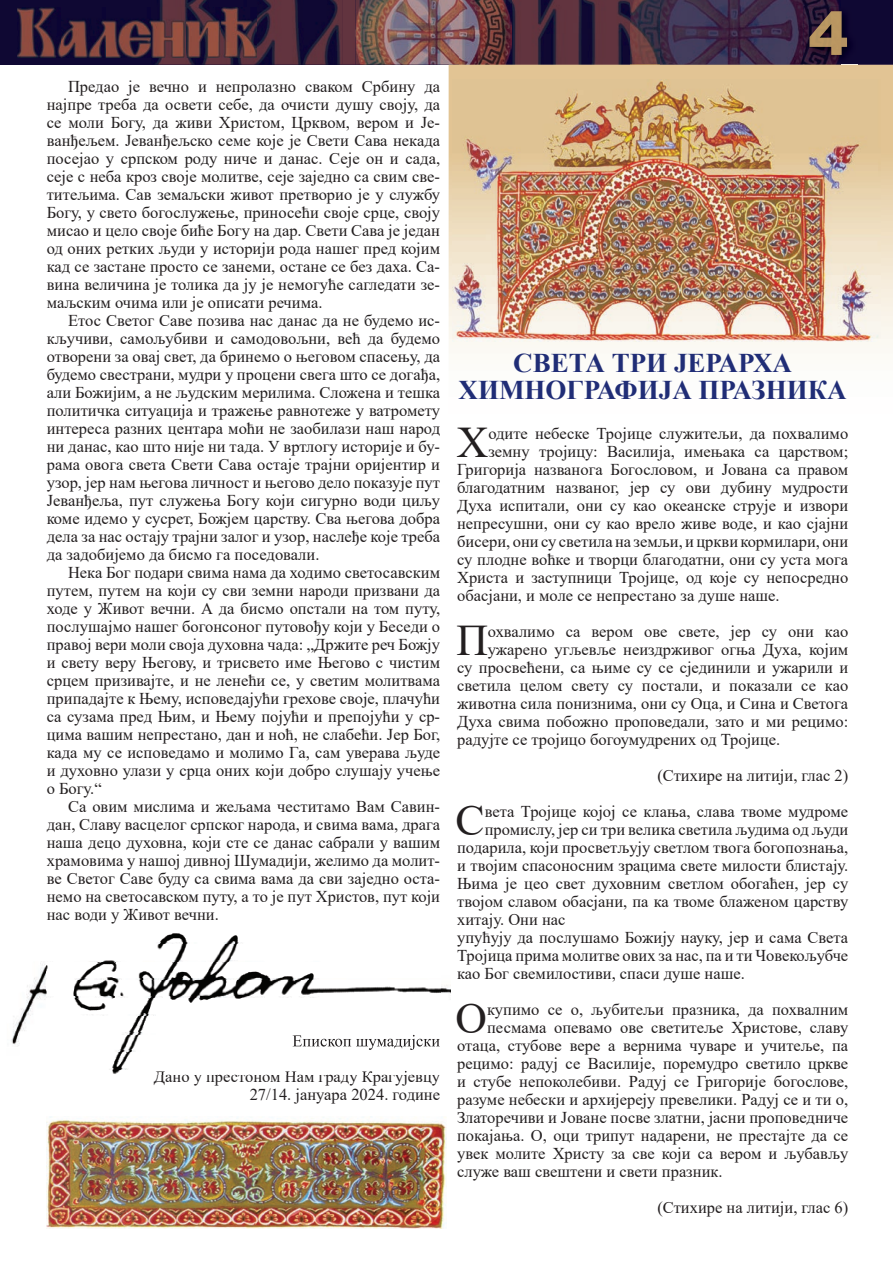
<style>
.page{position:relative;width:893px;height:1263px;background:#fff}
.page>*{position:absolute;margin:0;border:0;box-sizing:border-box;transform-origin:0 0}
.t1{font:43.65px "Times New Roman";color:#231f20}
.t2{font:700 27px/27px "Times New Roman";color:#202d76;text-align:center}
.t3{font:16.5px/18px "Times New Roman";color:#231f20;text-align:justify}
</style>
<div class="page">
<div style="left:0;top:0;width:893px;height:65px;background:#0f0833"></div>
<img style="left:391px;top:0;width:448px;height:65px">
<img style="left:152px;top:0;width:239px;height:65px">
<img style="left:17px;top:7px;width:240px;height:50px">
<img style="left:803px;top:6px;width:54px;height:59px">
<img style="left:841px;top:11px;width:6px;height:44px">
<img style="left:809px;top:11px;width:32px;height:44px">
<svg style="left:630px;top:65px;width:29px;height:1px"></svg>
<img style="left:803px;top:65px;width:38px;height:1px">
<img style="left:11px;top:942px;width:440px;height:129px">
<img style="left:160px;top:933px;width:78px;height:9px">
<img style="left:47px;top:945px;width:393px;height:15px">
<img style="left:47px;top:963px;width:393px;height:15px">
<img style="left:47px;top:981px;width:393px;height:15px">
<img style="left:47px;top:999px;width:393px;height:15px">
<img style="left:47px;top:1017px;width:393px;height:15px">
<img style="left:47px;top:1035px;width:246px;height:15px">
<img style="left:47px;top:1053px;width:393px;height:15px">
<img style="left:112px;top:1071px;width:8px;height:3px">
<img style="left:293px;top:1035px;width:147px;height:15px">
<img style="left:156px;top:1071px;width:251px;height:3px">
<img style="left:47px;top:1116px;width:399px;height:113px">
<img style="left:452px;top:79px;width:428px;height:263px">
<p class="t3" style="left:47px;top:77px;width:395px;text-indent:21px">Предао је вечно и непролазно сваком Србину да најпре треба да освети себе, да очисти душу своју, да се моли Богу, да живи Христом, Црквом, вером и Је&shy;ванђељем. Јеванђељско семе које је Свети Сава некада посејао у српском роду ниче и данас. Сеје он и сада, сеје с неба кроз своје молитве, сеје заједно са свим све&shy;титељима. Сав земаљски живот претворио је у службу Богу, у свето богослужење, приносећи своје срце, своју мисао и цело своје биће Богу на дар. Свети Сава је један од оних ретких људи у историји рода нашег пред којим кад се застане просто се занеми, остане се без даха. Са&shy;вина величина је толика да ју је немогуће сагледати зе&shy;маљским очима или је описати речима.</p>
<p class="t3" style="left:47px;top:311px;width:395px;text-indent:21px">Етос Светог Саве позива нас данас да не будемо ис&shy;кључиви, самољубиви и самодовољни, већ да будемо отворени за овај свет, да бринемо о његовом спасењу, да будемо свестрани, мудри у процени свега што се догађа, али Божијим, а не људским мерилима. Сложена и тешка политичка ситуација и тражење равнотеже у ватромету интереса разних центара моћи не заобилази наш народ ни данас, као што није ни тада. У вртлогу историје и бу&shy;рама овога света Свети Сава остаје трајни оријентир и узор, јер нам његова личност и његово дело показује пут Јеванђеља, пут служења Богу који сигурно води циљу коме идемо у сусрет, Божјем царству. Сва његова добра дела за нас остају трајни залог и узор, наслеђе које треба да задобијемо да бисмо га поседовали.</p>
<p class="t3" style="left:47px;top:563px;width:395px;text-indent:21px">Нека Бог подари свима нама да ходимо светосавским путем, путем на који су сви земни народи призвани да ходе у Живот вечни. А да бисмо опстали на том путу, послушајмо нашег богонсоног путовођу који у Беседи о правој вери моли своја духовна чада: „Држите реч Божју и свету веру Његову, и трисвето име Његово с чистим срцем призивајте, и не ленећи се, у светим молитвама припадајте к Њему, исповедајући грехове своје, плачући са сузама пред Њим, и Њему појући и препојући у ср&shy;цима вашим непрестано, дан и ноћ, не слабећи. Јер Бог, када му се исповедамо и молимо Га, сам уверава људе и духовно улази у срца оних који добро слушају учење о Богу.“</p>
<p class="t3" style="left:47px;top:797px;width:395px;text-indent:21px">Са овим мислима и жељама честитамо Вам Савин&shy;дан, Славу васцелог српског народа, и свима вама, драга наша децо духовна, који сте се данас сабрали у вашим храмовима у нашој дивној Шумадији, желимо да молит&shy;ве Светог Саве буду са свима вама да сви заједно оста&shy;немо на светосавском путу, а то је пут Христов, пут који нас води у Живот вечни.</p>
<p class="t3" style="left:154px;top:1067px;width:288px;text-align:right">Дано у престоном Нам граду Крагујевцу<br>27/14. јануара 2024. године</p>
<h2 class="t2" style="left:459px;top:349px;width:390px">СВЕТА ТРИ ЈЕРАРХА<br>ХИМНОГРАФИЈА ПРАЗНИКА</h2>
<h1 class="t1" style="left:457px;top:411px;width:33px">Х</h1>
<p class="t3" style="left:488px;top:424px;width:361px">одите небеске Тројице служитељи, да похвалимо</p>
<p class="t3" style="left:488px;top:442px;width:361px">земну тројицу: Василија, имењака са царством;</p>
<p class="t3" style="left:457px;top:460px;width:393px">Григорија названога Богословом, и Јована са правом</p>
<p class="t3" style="left:457px;top:478px;width:393px">благодатним названог, јер су ови дубину мудрости</p>
<p class="t3" style="left:457px;top:496px;width:393px">Духа испитали, они су као океанске струје и извори</p>
<p class="t3" style="left:457px;top:514px;width:393px">непресушни, они су као врело живе воде, и као сјајни</p>
<p class="t3" style="left:457px;top:532px;width:393px">бисери, они су светила на земљи, и цркви кормилари, они</p>
<p class="t3" style="left:457px;top:550px;width:393px">су плодне воћке и творци благодатни, они су уста мога</p>
<p class="t3" style="left:457px;top:568px;width:393px">Христа и заступници Тројице, од које су непосредно</p>
<p class="t3" style="left:457px;top:586px;width:324px">обасјани, и моле се непрестано за душе наше.</p>
<h1 class="t1" style="left:456px;top:609px;width:33px">П</h1>
<p class="t3" style="left:488px;top:622px;width:362px">охвалимо са вером ове свете, јер су они као</p>
<p class="t3" style="left:488px;top:640px;width:362px">ужарено угљевље неиздрживог огња Духа, којим</p>
<p class="t3" style="left:457px;top:658px;width:393px">су просвећени, са њиме су се сјединили и ужарили и</p>
<p class="t3" style="left:457px;top:676px;width:393px">светила целом свету су постали, и показали се као</p>
<p class="t3" style="left:457px;top:694px;width:393px">животна сила понизнима, они су Оца, и Сина и Светога</p>
<p class="t3" style="left:457px;top:712px;width:393px">Духа свима побожно проповедали, зато и ми рецимо:</p>
<p class="t3" style="left:457px;top:730px;width:325px">радујте се тројицо богоумудрених од Тројице.</p>
<p class="t3" style="left:657px;top:766px;width:192px">(Стихире на литији, глас 2)</p>
<h1 class="t1" style="left:456px;top:789px;width:31px">С</h1>
<p class="t3" style="left:485px;top:802px;width:365px">вета Тројице којој се клања, слава твоме мудроме</p>
<p class="t3" style="left:485px;top:820px;width:365px">промислу, јер си три велика светила људима од људи</p>
<p class="t3" style="left:457px;top:838px;width:393px">подарила, који просветљују светлом твога богопознања,</p>
<p class="t3" style="left:457px;top:856px;width:393px">и твојим спасоносним зрацима свете милости блистају.</p>
<p class="t3" style="left:457px;top:874px;width:393px">Њима је цео свет духовним светлом обогаћен, јер су</p>
<p class="t3" style="left:457px;top:892px;width:393px">твојом славом обасјани, па ка твоме блаженом царству</p>
<p class="t3" style="left:457px;top:910px;width:110px">хитају. Они нас</p>
<p class="t3" style="left:457px;top:928px;width:393px">упућују да послушамо Божију науку, јер и сама Света</p>
<p class="t3" style="left:457px;top:946px;width:393px">Тројица прима молитве ових за нас, па и ти Човекољубче</p>
<p class="t3" style="left:457px;top:964px;width:289px">као Бог свемилостиви, спаси душе наше.</p>
<h1 class="t1" style="left:456px;top:987px;width:33px">О</h1>
<p class="t3" style="left:487px;top:1000px;width:363px">купимо се о, љубитељи празника, да похвалним</p>
<p class="t3" style="left:487px;top:1018px;width:363px">песмама опевамо ове светитеље Христове, славу</p>
<p class="t3" style="left:457px;top:1036px;width:393px">отаца, стубове вере а вернима чуваре и учитеље, па</p>
<p class="t3" style="left:457px;top:1054px;width:393px">рецимо: радуј се Василије, поремудро светило цркве</p>
<p class="t3" style="left:457px;top:1072px;width:393px">и стубе непоколебиви. Радуј се Григорије богослове,</p>
<p class="t3" style="left:457px;top:1090px;width:393px">разуме небески и архијереју превелики. Радуј се и ти о,</p>
<p class="t3" style="left:457px;top:1108px;width:393px">Златоречиви и Јоване посве златни, јасни проповедниче</p>
<p class="t3" style="left:457px;top:1126px;width:393px">покајања. О, оци трипут надарени, не престајте да се</p>
<p class="t3" style="left:457px;top:1144px;width:393px">увек молите Христу за све који са вером и љубављу</p>
<p class="t3" style="left:457px;top:1162px;width:267px">служе ваш свештени и свети празник.</p>
<p class="t3" style="left:657px;top:1198px;width:192px">(Стихире на литији, глас 6)</p>
</div>
